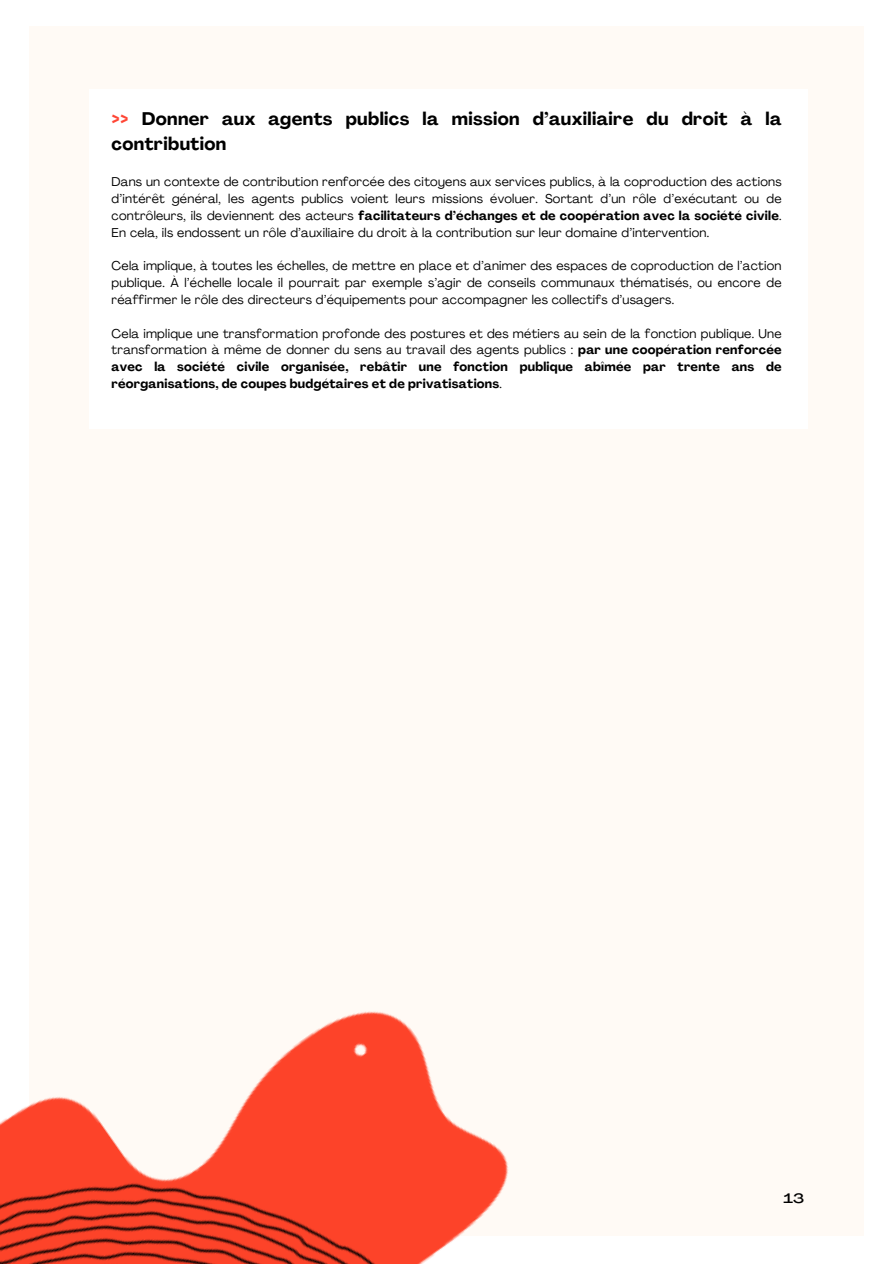
<style>
.page{position:relative;width:893px;height:1264px;background:#fff}
.page>*{position:absolute;margin:0;border:0;box-sizing:border-box;transform-origin:0 0}
.t1{font:700 18px/24.2px "Agrandir";letter-spacing:.02em;color:#000}
.t2{font:500 13.5px "Agrandir Grand";color:#000}
.t3{font:12.6px/16.8px "Agrandir";letter-spacing:.02em;color:#000;text-align:justify}
.t4{font:700 12.6px/16.8px "Agrandir";letter-spacing:.02em;color:#000;text-align:justify}
.s1{color:#ff4635}
.s2{font-weight:700}
.s3{font-weight:400}
</style>
<div class="page">
<div style="left:29px;top:26px;width:835px;height:1210px;background:#fffaf5"></div>
<img style="left:0;top:1011px;width:508px;height:252px">
<div style="left:89px;top:89px;width:718px;height:340px;background:#fff"></div>
<p class="t1" style="left:112px;top:109px;width:671px"><span class="s1">&gt;&gt;</span> Donner aux agents publics la mission d’auxiliaire du droit à la contribution</p>
<p class="t3" style="left:112px;top:175px;width:671px">Dans un contexte de contribution renforcée des citoyens aux services publics, à la coproduction des actions d’intérêt général, les agents publics voient leurs missions évoluer. Sortant d’un rôle d’exécutant ou de contrôleurs, ils deviennent des acteurs <span class="s2">facilitateurs d’échanges et de coopération avec la société civile</span>.<br>En cela, ils endossent un rôle d’auxiliaire du droit à la contribution sur leur domaine d’intervention.</p>
<p class="t3" style="left:112px;top:259px;width:671px">Cela implique, à toutes les échelles, de mettre en place et d’animer des espaces de coproduction de l’action publique. À l’échelle locale il pourrait par exemple s’agir de conseils communaux thématisés, ou encore de réaffirmer le rôle des directeurs d’équipements pour accompagner les collectifs d’usagers.</p>
<p class="t4" style="left:112px;top:326px;width:671px"><span class="s3">Cela implique une transformation profonde des postures et des métiers au sein de la fonction publique. Une transformation à même de donner du sens au travail des agents publics :</span> par une coopération renforcée avec la société civile organisée, rebâtir une fonction publique abîmée par trente ans de réorganisations, de coupes budgétaires et de privatisations<span class="s3">.</span></p>
<p class="t2" style="left:783px;top:1193px;width:22px">13</p>
</div>
